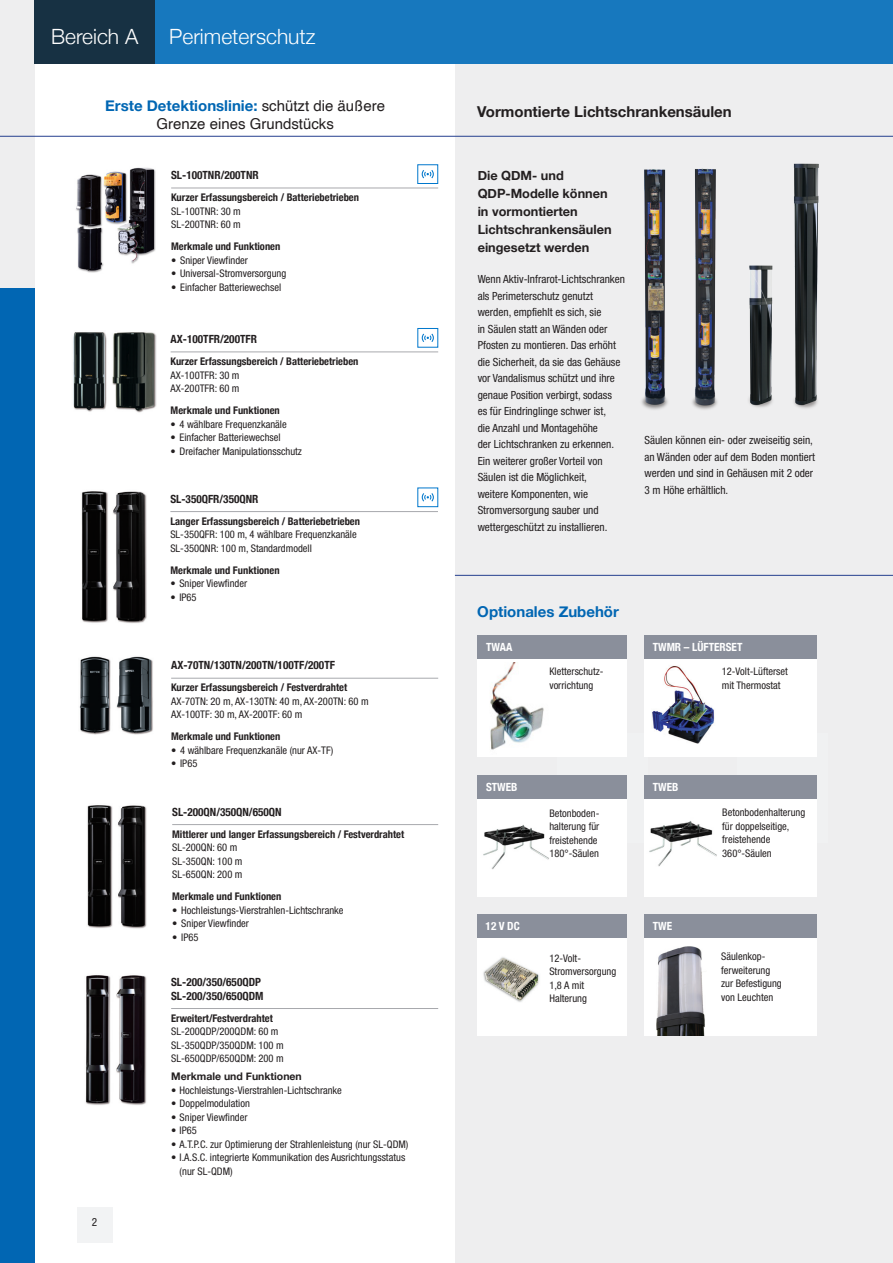
<style>
.page{position:relative;width:893px;height:1263px;background:#fff}
.page>*{position:absolute;margin:0;border:0;box-sizing:border-box;transform-origin:0 0}
.t1{font:300 21px "Helvetica Neue";color:#fff}
.t2{font:15px/18px "Helvetica";color:#231f20;text-align:center}
.t3{font:700 15px "Helvetica Neue";color:#231f20}
.t4{font:700 15px "Helvetica Neue";color:#0166b3}
.Body_bold{font:700 12.75px/18px "Helvetica Neue";color:#231f20}
.P_-_body_text{font:condensed 11.25px/16.5px "Helvetica Neue";color:#231f20}
.P_-_product_title{font:700 condensed 11.25px/13.5px "Helvetica Neue";color:#231f20}
.P_-_product_title_wh{font:700 condensed 11.25px "Helvetica Neue";color:#fff}
.P_-_product_descript{font:condensed 10.5px/13.5px "Helvetica Neue";color:#231f20}
.P_-_product_descript-2{font:700 condensed 10.5px/13.5px "Helvetica Neue";color:#231f20}
.P_-_main_body{font:condensed 10.5px/13.5px "Helvetica Neue";color:#231f20}
.P_-_main_body-2{font:700 10.5px "Helvetica Neue";color:#231f20}
.s1{font-family:"Helvetica Neue";font-weight:700;color:#0166b3}
.s2{font-weight:400}
.s3{font-weight:700}
</style>
<div class="page">
<div style="left:77px;top:1207px;width:35px;height:35px;background:#f2f3f4"></div>
<div style="left:0;top:0;width:35px;height:1263px;background:#eeeeef"></div>
<div style="left:0;top:288px;width:35px;height:975px;background:#0166b3"></div>
<div style="left:455px;top:64px;width:438px;height:1199px;background:#eeeeef"></div>
<div style="left:35px;top:0;width:858px;height:64px;background:#1778be"></div>
<div style="left:35px;top:0;width:120px;height:64px;background:#173143"></div>
<img style="left:76px;top:167px;width:80px;height:106px">
<hr style="left:171px;top:188px;width:267px;height:1px;background:#a8a9ad">
<hr style="left:171px;top:678px;width:267px;height:1px;background:#a8a9ad">
<img style="left:79px;top:656px;width:74px;height:79px">
<hr style="left:172px;top:824px;width:266px;height:1px;background:#a8a9ad">
<img style="left:87px;top:805px;width:60px;height:124px">
<hr style="left:171px;top:1008px;width:267px;height:1px;background:#a8a9ad">
<img style="left:85px;top:975px;width:62px;height:130px">
<hr style="left:0;top:136px;width:893px;height:1px;background:#253f8e">
<img style="left:641px;top:169px;width:27px;height:241px">
<img style="left:692px;top:168px;width:26px;height:242px">
<img style="left:748px;top:163px;width:71px;height:246px">
<hr style="left:455px;top:575px;width:438px;height:1px;background:#253f8e">
<div style="left:477px;top:658px;width:150px;height:99px;background:#fff"></div>
<img style="left:490px;top:663px;width:54px;height:87px">
<div style="left:477px;top:635px;width:150px;height:23px;background:#8a8f9b"></div>
<div style="left:477px;top:937px;width:150px;height:99px;background:#fff"></div>
<img style="left:483px;top:957px;width:56px;height:45px">
<div style="left:477px;top:914px;width:150px;height:23px;background:#8a8f9b"></div>
<div style="left:644px;top:657px;width:172px;height:100px;background:#fff"></div>
<img style="left:652px;top:666px;width:63px;height:77px">
<div style="left:644px;top:635px;width:172px;height:23px;background:#8a8f9b"></div>
<div style="left:644px;top:797px;width:172px;height:100px;background:#fff"></div>
<div style="left:644px;top:774px;width:172px;height:24px;background:#8a8f9b"></div>
<img style="left:649px;top:821px;width:68px;height:45px">
<div style="left:477px;top:798px;width:150px;height:99px;background:#fff"></div>
<div style="left:477px;top:774px;width:150px;height:24px;background:#8a8f9b"></div>
<img style="left:483px;top:825px;width:66px;height:44px">
<div style="left:644px;top:936px;width:172px;height:100px;background:#fff"></div>
<div style="left:644px;top:914px;width:172px;height:23px;background:#8a8f9b"></div>
<img style="left:656px;top:947px;width:49px;height:89px">
<hr style="left:171px;top:352px;width:267px;height:1px;background:#a8a9ad">
<img style="left:73px;top:332px;width:83px;height:81px">
<hr style="left:170px;top:511px;width:268px;height:1px;background:#a8a9ad">
<img style="left:81px;top:491px;width:66px;height:132px">
<svg style="left:422px;top:170px;width:12px;height:8px"></svg>
<svg style="left:422px;top:334px;width:12px;height:8px"></svg>
<svg style="left:422px;top:493px;width:12px;height:8px"></svg>
<h2 class="t1" style="left:51px;top:19px;width:89px">Bereich A</h2>
<h2 class="t1" style="left:169px;top:19px;width:148px">Perimeterschutz</h2>
<h3 class="t2" style="left:105px;top:97px;width:282px"><span class="s1">Erste Detektionslinie:</span> schützt die äußere<br>Grenze eines Grundstücks</h3>
<h3 class="t3" style="left:477px;top:100px;width:256px">Vormontierte Lichtschrankensäulen</h3>
<p class="P_-_body_text" style="left:92px;top:1213px;width:7px">2</p>
<p class="P_-_product_title" style="left:171px;top:168px;width:89px">SL-100TNR/200TNR</p>
<p class="P_-_product_descript-2" style="left:171px;top:190px;width:189px">Kurzer Erfassungsbereich / Batteriebetrieben<br><span class="s2">SL-100TNR: 30 m<br>SL-200TNR: 60 m</span></p>
<p class="P_-_product_descript-2" style="left:171px;top:239px;width:111px">Merkmale und Funktionen</p>
<p class="P_-_product_descript" style="left:171px;top:253px;width:78px">• Sniper Viewfinder</p>
<p class="P_-_product_descript" style="left:171px;top:267px;width:117px">• Universal-Stromversorgung</p>
<p class="P_-_product_descript" style="left:171px;top:280px;width:111px">• Einfacher Batteriewechsel</p>
<p class="P_-_product_title" style="left:171px;top:332px;width:88px">AX-100TFR/200TFR</p>
<p class="P_-_product_descript-2" style="left:171px;top:354px;width:189px">Kurzer Erfassungsbereich / Batteriebetrieben<br><span class="s2">AX-100TFR: 30 m<br>AX-200TFR: 60 m</span></p>
<p class="P_-_product_descript-2" style="left:171px;top:403px;width:111px">Merkmale und Funktionen</p>
<p class="P_-_product_descript" style="left:171px;top:417px;width:118px">• 4 wählbare Frequenzkanäle</p>
<p class="P_-_product_descript" style="left:171px;top:431px;width:111px">• Einfacher Batteriewechsel</p>
<p class="P_-_product_descript" style="left:171px;top:444px;width:133px">• Dreifacher Manipulationsschutz</p>
<p class="P_-_product_title" style="left:170px;top:491px;width:90px">SL-350QFR/350QNR</p>
<p class="P_-_product_descript" style="left:170px;top:514px;width:191px"><span class="s3">Langer Erfassungsbereich / Batteriebetrieben<br></span>SL-350QFR: 100 m, 4 wählbare Frequenzkanäle<br>SL-350QNR: 100 m, Standardmodell</p>
<p class="P_-_product_descript-2" style="left:170px;top:563px;width:111px">Merkmale und Funktionen</p>
<p class="P_-_product_descript" style="left:170px;top:577px;width:78px">• Sniper Viewfinder</p>
<p class="P_-_product_descript" style="left:170px;top:590px;width:28px">• IP65</p>
<p class="P_-_product_title" style="left:171px;top:658px;width:165px">AX-70TN/130TN/200TN/100TF/200TF</p>
<p class="P_-_product_descript" style="left:171px;top:681px;width:199px"><span class="s3">Kurzer Erfassungsbereich / Festverdrahtet<br></span>AX-70TN: 20 m, AX-130TN: 40 m, AX-200TN: 60 m<br>AX-100TF: 30 m, AX-200TF: 60 m</p>
<p class="P_-_product_descript-2" style="left:171px;top:729px;width:111px">Merkmale und Funktionen</p>
<p class="P_-_product_descript" style="left:171px;top:743px;width:164px">• 4 wählbare Frequenzkanäle (nur AX-TF)</p>
<p class="P_-_product_descript" style="left:171px;top:757px;width:28px">• IP65</p>
<p class="P_-_product_title" style="left:172px;top:804px;width:111px">SL-200QN/350QN/650QN</p>
<p class="P_-_product_descript-2" style="left:172px;top:827px;width:233px">Mittlerer und langer Erfassungsbereich / Festverdrahtet<br><span class="s2">SL-200QN: 60 m<br>SL-350QN: 100 m<br>SL-650QN: 200 m</span></p>
<p class="P_-_product_descript-2" style="left:172px;top:889px;width:111px">Merkmale und Funktionen</p>
<p class="P_-_product_descript" style="left:172px;top:903px;width:173px">• Hochleistungs-Vierstrahlen-Lichtschranke</p>
<p class="P_-_product_descript" style="left:172px;top:917px;width:78px">• Sniper Viewfinder</p>
<p class="P_-_product_descript" style="left:172px;top:930px;width:28px">• IP65</p>
<p class="P_-_product_title" style="left:171px;top:975px;width:94px">SL-200/350/650QDP<br>SL-200/350/650QDM</p>
<p class="P_-_main_body" style="left:171px;top:1011px;width:114px"><span class="s3">Erweitert/Festverdrahtet<br></span>SL-200QDP/200QDM: 60 m<br>SL-350QDP/350QDM: 100 m<br>SL-650QDP/650QDM: 200 m</p>
<p class="P_-_main_body-2" style="left:171px;top:1068px;width:132px">Merkmale und Funktionen</p>
<p class="P_-_product_descript" style="left:171px;top:1083px;width:172px">• Hochleistungs-Vierstrahlen-Lichtschranke</p>
<p class="P_-_product_descript" style="left:171px;top:1096px;width:80px">• Doppelmodulation</p>
<p class="P_-_product_descript" style="left:171px;top:1110px;width:78px">• Sniper Viewfinder</p>
<p class="P_-_product_descript" style="left:171px;top:1123px;width:27px">• IP65</p>
<p class="P_-_product_descript" style="left:171px;top:1137px;width:239px">• A.T.P.C. zur Optimierung der Strahlenleistung (nur SL-QDM)</p>
<p class="P_-_product_descript" style="left:180px;top:1150px;width:227px;text-indent:-9px">• I.A.S.C. integrierte Kommunikation des Ausrichtungsstatus (nur SL-QDM)</p>
<p class="Body_bold" style="left:478px;top:167px;width:135px">Die QDM- und<br>QDP-Modelle können in vormontierten<br>Lichtschrankensäulen eingesetzt werden</p>
<p class="P_-_body_text" style="left:478px;top:271px;width:149px">Wenn Aktiv-Infrarot-Lichtschranken als Perimeterschutz genutzt werden, empfiehlt es sich, sie<br>in Säulen statt an Wänden oder<br>Pfosten zu montieren. Das erhöht die Sicherheit, da sie das Gehäuse vor Vandalismus schützt und ihre genaue Position verbirgt, sodass<br>es für Eindringlinge schwer ist,<br>die Anzahl und Montagehöhe<br>der Lichtschranken zu erkennen.<br>Ein weiterer großer Vorteil von<br>Säulen ist die Möglichkeit,<br>weitere Komponenten, wie<br>Stromversorgung sauber und wettergeschützt zu installieren.</p>
<p class="P_-_body_text" style="left:644px;top:432px;width:172px">Säulen können ein- oder zweiseitig sein, an Wänden oder auf dem Boden montiert werden und sind in Gehäusen mit 2 oder 3 m Höhe erhältlich.</p>
<h3 class="t4" style="left:477px;top:600px;width:143px">Optionales Zubehör</h3>
<p class="P_-_product_title_wh" style="left:486px;top:638px;width:28px">TWAA</p>
<p class="P_-_product_descript" style="left:549px;top:665px;width:56px">Kletterschutz&shy;vorrichtung</p>
<p class="P_-_product_title_wh" style="left:653px;top:638px;width:91px">TWMR – LÜFTERSET</p>
<p class="P_-_product_descript" style="left:722px;top:665px;width:68px">12-Volt-Lüfterset mit Thermostat</p>
<p class="P_-_product_title_wh" style="left:486px;top:777px;width:33px">STWEB</p>
<p class="P_-_product_title_wh" style="left:486px;top:917px;width:36px">12V DC</p>
<p class="P_-_product_descript" style="left:549px;top:806px;width:51px">Betonboden&shy;halterung für freistehende<br>180°-Säulen</p>
<p class="P_-_product_descript" style="left:549px;top:951px;width:68px">12-Volt-<br>Stromversorgung<br>1,8 A mit<br>Halterung</p>
<p class="P_-_product_title_wh" style="left:653px;top:777px;width:27px">TWEB</p>
<p class="P_-_product_title_wh" style="left:653px;top:917px;width:21px">TWE</p>
<p class="P_-_product_descript" style="left:722px;top:805px;width:85px">Betonbodenhalterung für doppelseitige, freistehende<br>360°-Säulen</p>
<p class="P_-_product_descript" style="left:721px;top:950px;width:62px">Säulenkop&shy;ferweiterung zur Befestigung von Leuchten</p>
</div>
